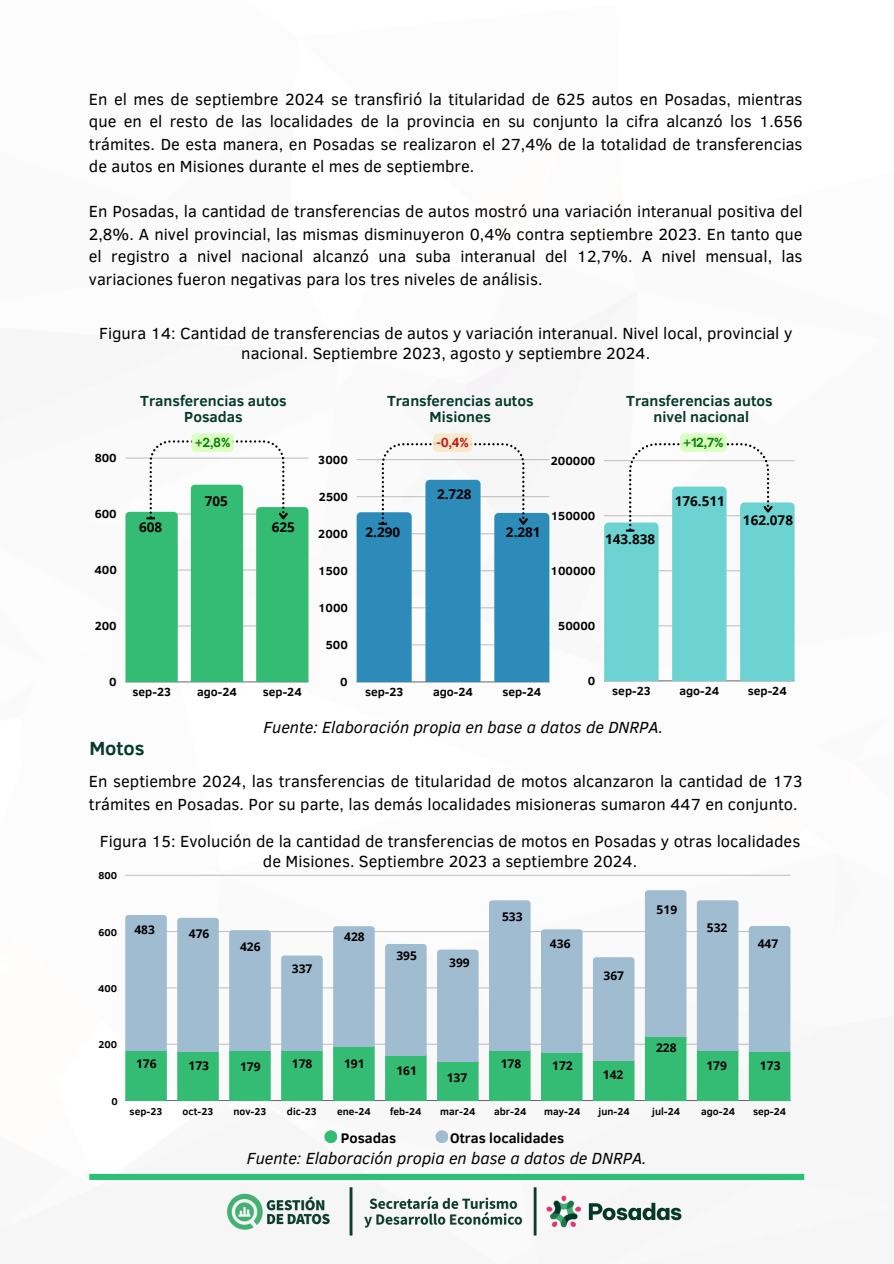
<style>
.page{position:relative;width:894px;height:1264px;background:#fff}
.page>*{position:absolute;margin:0;border:0;box-sizing:border-box;transform-origin:0 0}
.t1{font:700 19.5px "Clear Sans";color:#063a2c}
.t2{font:16.5px/22.5px "Clear Sans";color:#000;text-align:center}
.t3{font:italic 16.5px "Clear Sans";color:#000}
.t4{font:700 15px/15.8px "Clear Sans";color:#063a2c;text-align:center}
.t5{font:700 14.25px "Clear Sans";color:#000}
.t6{font:700 13.5px "Open Sans";color:#000}
.t7{font:700 12px "Clear Sans";color:#000}
.t8{font:700 12px "Open Sans";color:#000}
.t9{font:700 12px "Open Sauce One";color:#008000}
.t10{font:700 12px "Open Sauce One";color:#bf1515}
.t11{font:700 10.2px "Clear Sans";color:#000}
</style>
<div class="page">
<img style="left:17px;top:336px;width:809px;height:888px">
<svg style="left:125px;top:440px;width:183px;height:242px"></svg>
<hr style="left:125px;top:1100px;width:665px;height:1px;background:#000;opacity:.6">
<hr style="left:125px;top:1043px;width:665px;height:1px;background:#000;opacity:.25">
<hr style="left:125px;top:987px;width:665px;height:1px;background:#000;opacity:.25">
<hr style="left:125px;top:931px;width:665px;height:1px;background:#c1c1c1">
<hr style="left:125px;top:874px;width:665px;height:1px;background:#ededed">
<svg style="left:125px;top:915px;width:42px;height:185px;background:#84bcb9"></svg>
<svg style="left:177px;top:917px;width:42px;height:183px;background:#85bcb9"></svg>
<svg style="left:229px;top:930px;width:42px;height:170px;background:#82bcb6"></svg>
<svg style="left:281px;top:955px;width:41px;height:145px;background:#7cbcb2"></svg>
<svg style="left:333px;top:926px;width:41px;height:174px;background:#7fbcb4"></svg>
<svg style="left:385px;top:944px;width:41px;height:156px;background:#82bcb6"></svg>
<svg style="left:437px;top:949px;width:41px;height:151px;background:#85bcb9"></svg>
<svg style="left:489px;top:900px;width:41px;height:200px;background:#86bcba"></svg>
<svg style="left:541px;top:929px;width:41px;height:171px;background:#82bcb7"></svg>
<svg style="left:592px;top:957px;width:42px;height:143px;background:#85bdb9"></svg>
<svg style="left:644px;top:890px;width:42px;height:210px;background:#85beb8"></svg>
<svg style="left:696px;top:900px;width:42px;height:200px;background:#8abebc"></svg>
<svg style="left:748px;top:925px;width:42px;height:175px;background:#85bdb8"></svg>
<div style="left:435px;top:1130px;width:13px;height:13px;background:#a0bcd1;border-radius:50%"></div>
<div style="left:324px;top:1130px;width:13px;height:13px;background:#35bc74;border-radius:50%"></div>
<svg style="left:604px;top:443px;width:190px;height:238px"></svg>
<div style="left:89px;top:1173px;width:715px;height:6px;background:#2bc078"></div>
<img style="left:210px;top:1183px;width:350px;height:53px">
<img style="left:544px;top:1192px;width:139px;height:40px">
<div style="left:680px;top:433px;width:46px;height:19px;background:#d8ffbd;border-radius:4px"></div>
<div style="left:191px;top:433px;width:43px;height:19px;background:#d8ffbd;border-radius:4px"></div>
<svg style="left:356px;top:433px;width:193px;height:249px"></svg>
<h4 class="t2" style="left:89px;top:87px;width:715px;text-align:justify">En el mes de septiembre 2024 se transfirió la titularidad de 625 autos en Posadas, mientras que en el resto de las localidades de la provincia en su conjunto la cifra alcanzó los 1.656 trámites. De esta manera, en Posadas se realizaron el 27,4% de la totalidad de transferencias de autos en Misiones durante el mes de septiembre.</h4>
<h4 class="t2" style="left:89px;top:199px;width:715px;text-align:justify">En Posadas, la cantidad de transferencias de autos mostró una variación interanual positiva del 2,8%. A nivel provincial, las mismas disminuyeron 0,4% contra septiembre 2023. En tanto que el registro a nivel nacional alcanzó una suba interanual del 12,7%. A nivel mensual, las variaciones fueron negativas para los tres niveles de análisis.</h4>
<h3 class="t2" style="left:99px;top:322px;width:694px;line-height:20.2px">Figura 14: Cantidad de transferencias de autos y variación interanual. Nivel local, provincial y nacional. Septiembre 2023, agosto y septiembre 2024.</h3>
<h3 class="t4" style="left:140px;top:392px;width:148px">Transferencias autos<br>Posadas</h3>
<h2 class="t4" style="left:387px;top:392px;width:148px">Transferencias autos<br>Misiones</h2>
<p class="t4" style="left:626px;top:392px;width:148px">Transferencias autos nivel nacional</p>
<p class="t9" style="left:195px;top:435px;width:37px">+2,8%</p>
<p class="t9" style="left:683px;top:435px;width:41px">+12,7%</p>
<h3 class="t10" style="left:436px;top:435px;width:34px">-0,4%</h3>
<p class="t7" style="left:95px;top:449px;width:24px">800</p>
<p class="t7" style="left:318px;top:450px;width:31px">3000</p>
<p class="t7" style="left:550px;top:452px;width:46px">200000</p>
<h4 class="t6" style="left:205px;top:491px;width:25px">705</h4>
<p class="t7" style="left:319px;top:488px;width:31px">2500</p>
<h2 class="t6" style="left:437px;top:485px;width:36px">2.728</h2>
<h4 class="t6" style="left:674px;top:491px;width:52px">176.511</h4>
<p class="t7" style="left:95px;top:505px;width:24px">600</p>
<h4 class="t6" style="left:139px;top:517px;width:25px">608</h4>
<h4 class="t6" style="left:271px;top:517px;width:25px">625</h4>
<p class="t7" style="left:318px;top:525px;width:31px">2000</p>
<h2 class="t6" style="left:365px;top:522px;width:36px">2.290</h2>
<p class="t6" style="left:506px;top:522px;width:36px">2.281</p>
<p class="t7" style="left:550px;top:507px;width:46px">150000</p>
<p class="t6" style="left:605px;top:529px;width:52px">143.838</p>
<h4 class="t6" style="left:742px;top:510px;width:52px">162.078</h4>
<p class="t7" style="left:94px;top:561px;width:24px">400</p>
<p class="t7" style="left:318px;top:562px;width:31px">1500</p>
<p class="t7" style="left:550px;top:562px;width:46px">100000</p>
<p class="t7" style="left:318px;top:599px;width:31px">1000</p>
<p class="t7" style="left:95px;top:617px;width:24px">200</p>
<p class="t7" style="left:558px;top:617px;width:39px">50000</p>
<p class="t7" style="left:326px;top:636px;width:24px">500</p>
<p class="t7" style="left:109px;top:673px;width:9px">0</p>
<p class="t7" style="left:132px;top:683px;width:40px">sep-23</p>
<p class="t7" style="left:197px;top:683px;width:41px">ago-24</p>
<p class="t7" style="left:263px;top:683px;width:40px">sep-24</p>
<p class="t7" style="left:340px;top:673px;width:9px">0</p>
<p class="t7" style="left:365px;top:683px;width:40px">sep-23</p>
<p class="t7" style="left:433px;top:683px;width:41px">ago-24</p>
<p class="t7" style="left:502px;top:683px;width:40px">sep-24</p>
<p class="t7" style="left:587px;top:672px;width:9px">0</p>
<p class="t7" style="left:612px;top:682px;width:40px">sep-23</p>
<p class="t7" style="left:679px;top:682px;width:41px">ago-24</p>
<p class="t7" style="left:747px;top:682px;width:40px">sep-24</p>
<h3 class="t3" style="left:263px;top:715px;width:401px">Fuente: Elaboración propia en base a datos de DNRPA.</h3>
<h4 class="t1" style="left:89px;top:734px;width:57px">Motos</h4>
<h3 class="t2" style="left:89px;top:769px;width:715px;text-align:left">En septiembre 2024, las transferencias de titularidad de motos alcanzaron la cantidad de 173 trámites en Posadas. Por su parte, las demás localidades misioneras sumaron 447 en conjunto.</h3>
<h3 class="t2" style="left:100px;top:830px;width:701px;line-height:20.2px">Figura 15: Evolución de la cantidad de transferencias de motos en Posadas y otras localidades de Misiones. Septiembre 2023 a septiembre 2024.</h3>
<p class="t11" style="left:98px;top:868px;width:20px">800</p>
<p class="t11" style="left:98px;top:924px;width:20px">600</p>
<p class="t8" style="left:134px;top:921px;width:22px">483</p>
<p class="t11" style="left:98px;top:980px;width:21px">400</p>
<p class="t8" style="left:189px;top:925px;width:22px">476</p>
<p class="t8" style="left:240px;top:938px;width:22px">426</p>
<p class="t8" style="left:292px;top:960px;width:22px">337</p>
<p class="t8" style="left:344px;top:928px;width:22px">428</p>
<p class="t8" style="left:396px;top:947px;width:22px">395</p>
<p class="t8" style="left:449px;top:953px;width:22px">399</p>
<p class="t8" style="left:502px;top:907px;width:22px">533</p>
<p class="t8" style="left:550px;top:934px;width:22px">436</p>
<p class="t8" style="left:603px;top:966px;width:22px">367</p>
<p class="t8" style="left:656px;top:900px;width:22px">519</p>
<h4 class="t8" style="left:706px;top:919px;width:22px">532</h4>
<p class="t8" style="left:757px;top:934px;width:22px">447</p>
<p class="t11" style="left:98px;top:1037px;width:20px">200</p>
<p class="t11" style="left:111px;top:1093px;width:8px">0</p>
<p class="t8" style="left:136px;top:1055px;width:22px">176</p>
<p class="t8" style="left:188px;top:1057px;width:22px">173</p>
<p class="t8" style="left:240px;top:1057px;width:22px">179</p>
<p class="t8" style="left:292px;top:1055px;width:22px">178</p>
<p class="t8" style="left:344px;top:1055px;width:22px">191</p>
<p class="t8" style="left:396px;top:1062px;width:22px">161</p>
<p class="t8" style="left:446px;top:1068px;width:22px">137</p>
<p class="t8" style="left:500px;top:1055px;width:22px">178</p>
<p class="t8" style="left:552px;top:1057px;width:22px">172</p>
<p class="t8" style="left:602px;top:1065px;width:22px">142</p>
<p class="t8" style="left:656px;top:1038px;width:22px">228</p>
<h4 class="t8" style="left:706px;top:1057px;width:22px">179</h4>
<p class="t8" style="left:759px;top:1057px;width:22px">173</p>
<p class="t11" style="left:130px;top:1103px;width:34px">sep-23</p>
<p class="t11" style="left:182px;top:1103px;width:32px">oct-23</p>
<p class="t11" style="left:233px;top:1103px;width:34px">nov-23</p>
<p class="t11" style="left:287px;top:1103px;width:31px">dic-23</p>
<p class="t11" style="left:337px;top:1103px;width:35px">ene-24</p>
<p class="t11" style="left:390px;top:1103px;width:33px">feb-24</p>
<p class="t11" style="left:440px;top:1103px;width:37px">mar-24</p>
<p class="t11" style="left:494px;top:1103px;width:34px">abr-24</p>
<p class="t11" style="left:544px;top:1103px;width:38px">may-24</p>
<p class="t11" style="left:598px;top:1103px;width:33px">jun-24</p>
<p class="t11" style="left:652px;top:1103px;width:29px">jul-24</p>
<p class="t11" style="left:701px;top:1103px;width:35px">ago-24</p>
<p class="t11" style="left:752px;top:1103px;width:35px">sep-24</p>
<h1 class="t5" style="left:340px;top:1127px;width:57px">Posadas</h1>
<h3 class="t5" style="left:450px;top:1127px;width:115px">Otras localidades</h3>
<h4 class="t3" style="left:247px;top:1146px;width:401px">Fuente: Elaboración propia en base a datos de DNRPA.</h4>
</div>
